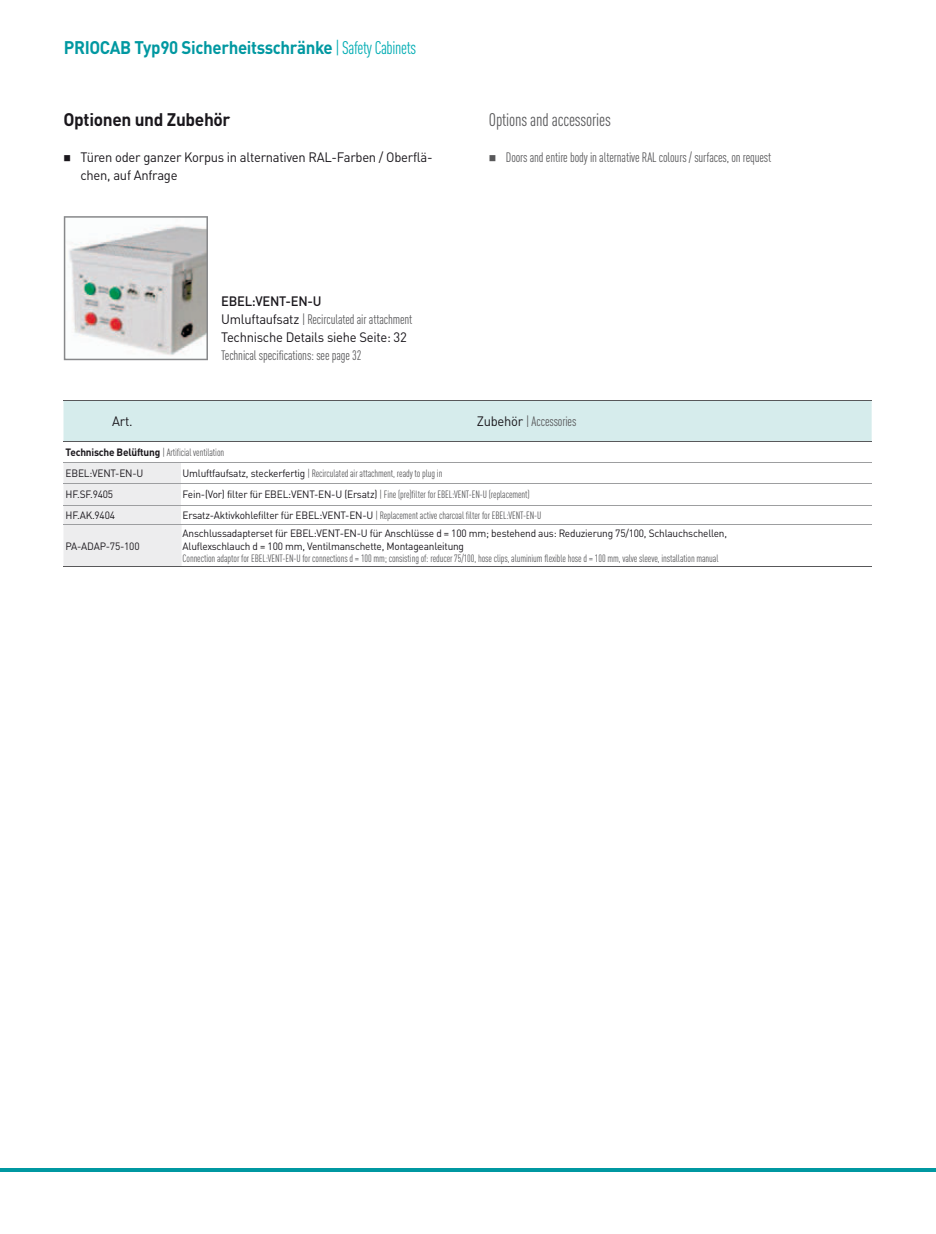
<style>
.page{position:relative;width:936px;height:1234px;background:#fff}
.page>*{position:absolute;margin:0;border:0;box-sizing:border-box;transform-origin:0 0}
.t1{font:700 18.15px "DINOT";letter-spacing:-.02em;color:#0098a1;scale:.93 1}
.t2{font:condensed 18px "DINOT";letter-spacing:-.01em;color:#58585a;scale:.96 1}
.t3{font:700 18px "DINOT";letter-spacing:-.02em;color:#1a171c;scale:.96 1}
.t4{font:13.5px/18px "DINOT";letter-spacing:-.02em;color:#1a171c;scale:.96 1}
.t5{font:condensed 13.5px "DINOT";letter-spacing:-.01em;color:#58585a;scale:.96 1}
.t6{font:condensed 10.5px/21.3px "DINOT";letter-spacing:-.01em;color:#58585a;scale:.96 1}
.t7{font:10.5px/12.6px "DINOT";letter-spacing:-.02em;color:#1a171c;scale:.96 1}
.s1{font-weight:400;font-stretch:condensed;color:#00acb3}
.s2{font-weight:500}
.s3{font-stretch:condensed;color:#58585a}
.s4{font-stretch:normal;color:#1a171c}
.s5{font-weight:700;font-stretch:normal;color:#1a171c}
</style>
<div class="page">
<svg style="left:63px;top:400px;width:809px;height:166px"></svg>
<hr style="left:63px;top:400px;width:118px;height:1px;background:#58585a">
<hr style="left:181px;top:400px;width:690px;height:1px;background:#58585a">
<hr style="left:181px;top:566px;width:690px;height:1px;background:#58585a">
<hr style="left:63px;top:566px;width:118px;height:1px;background:#58585a">
<hr style="left:63px;top:462px;width:118px;height:1px;background:#9d9ea0">
<hr style="left:63px;top:483px;width:118px;height:1px;background:#9d9ea0">
<hr style="left:63px;top:504px;width:118px;height:1px;background:#9d9ea0">
<hr style="left:63px;top:524px;width:118px;height:1px;background:#9d9ea0">
<hr style="left:181px;top:462px;width:690px;height:1px;background:#9d9ea0">
<hr style="left:181px;top:483px;width:690px;height:1px;background:#9d9ea0">
<hr style="left:181px;top:504px;width:690px;height:1px;background:#9d9ea0">
<hr style="left:181px;top:524px;width:690px;height:1px;background:#9d9ea0">
<svg style="left:64px;top:216px;width:144px;height:144px"></svg>
<hr style="left:0;top:1168px;width:935px;height:3px;background:#0098a1">
<h1 class="t1" style="left:64px;top:36px;width:380px">PRIOCAB Typ90 Sicherheitsschränke <span class="s1">| Safety Cabinets</span></h1>
<h2 class="t3" style="left:63px;top:108px;width:175px">Optionen und Zubehör</h2>
<h2 class="t2" style="left:489px;top:109px;width:128px">Options and accessories</h2>
<p class="t4" style="left:80px;top:148px;width:368px">Türen oder ganzer Korpus in alternativen RAL-Farben / Oberflä&shy;chen, auf Anfrage</p>
<p class="t5" style="left:506px;top:149px;width:278px">Doors and entire body in alternative RAL colours / surfaces, on request</p>
<p class="t4" style="left:221px;top:292px;width:201px"><span class="s2">EBEL:VENT-EN-U<br></span>Umluftaufsatz <span class="s3">| Recirculated air attachment<br></span>Technische Details siehe Seite: 32</p>
<p class="t5" style="left:221px;top:347px;width:148px">Technical specifications: see page 32</p>
<p class="t4" style="left:112px;top:412px;width:23px">Art.</p>
<p class="t5" style="left:477px;top:413px;width:105px"><span class="s4">Zubehör</span> | Accessories</p>
<p class="t6" style="left:66px;top:441px;width:167px"><span class="s5">Technische Belüftung</span> | Artificial ventilation<br><span class="s4">EBEL:VENT-EN-U</span></p>
<p class="t6" style="left:183px;top:462px;width:272px"><span class="s4">Umluftfaufsatz, steckerfertig</span> | Recirculated air attachment, ready to plug in</p>
<p class="t7" style="left:66px;top:488px;width:51px">HF.SF.9405</p>
<p class="t6" style="left:183px;top:484px;width:363px"><span class="s4">Fein-(Vor) filter für EBEL:VENT-EN-U (Ersatz)</span> | Fine (pre)filter for EBEL:VENT-EN-U (replacement)</p>
<p class="t7" style="left:66px;top:508px;width:53px">HF.AK.9404</p>
<p class="t6" style="left:183px;top:504px;width:375px"><span class="s4">Ersatz-Aktivkohlefilter für EBEL:VENT-EN-U</span> | Replacement active charcoal filter for EBEL:VENT-EN-U</p>
<p class="t7" style="left:66px;top:539px;width:79px">PA-ADAP-75-100</p>
<p class="t7" style="left:183px;top:526px;width:568px">Anschlussadapterset für EBEL:VENT-EN-U für Anschlüsse d = 100 mm; bestehend aus: Reduzierung 75/100, Schlauchschellen,<br>Aluflexschlauch d = 100 mm, Ventilmanschette, Montageanleitung</p>
<p class="t6" style="left:183px;top:547px;width:559px">Connection adaptor for EBEL:VENT-EN-U for connections d = 100 mm; consisting of: reducer 75/100, hose clips, aluminium flexible hose d = 100 mm, valve sleeve, installation manual</p>
</div>
